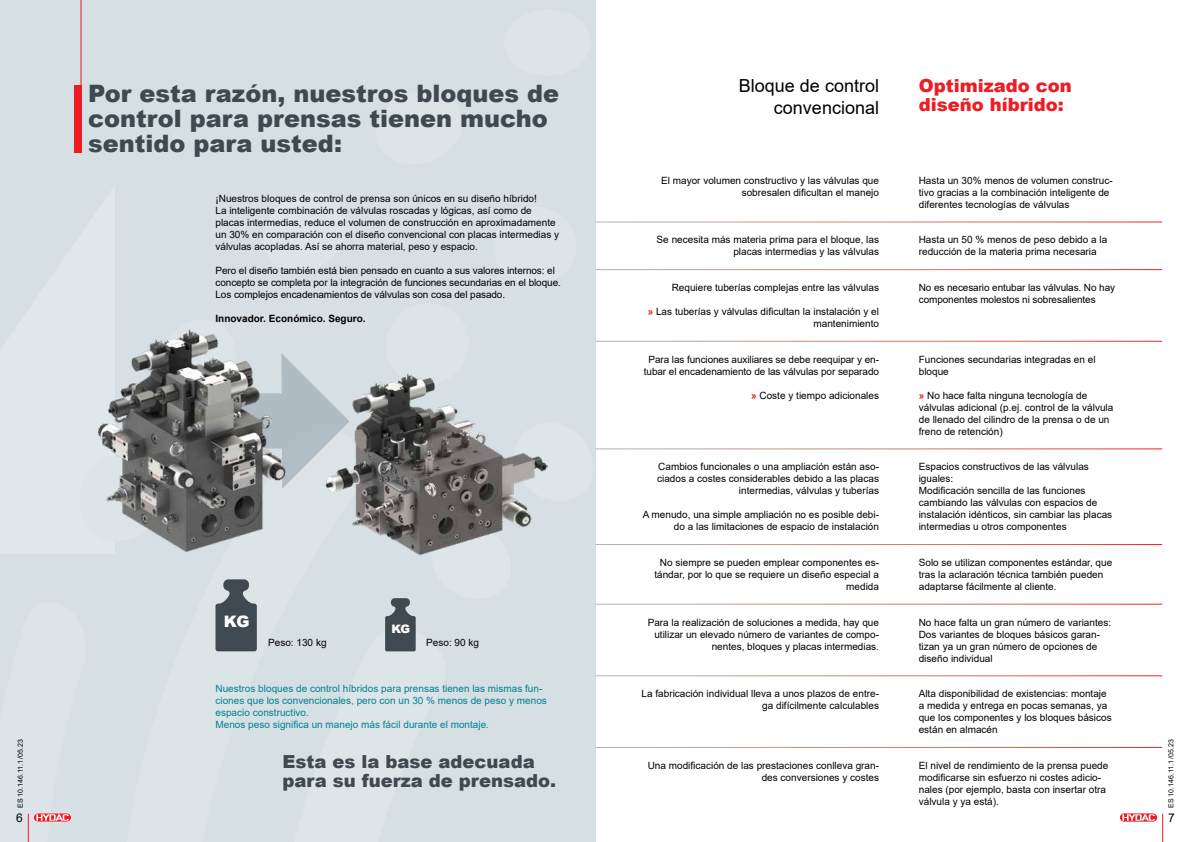
<style>
.page{position:relative;width:1191px;height:842px;background:#fff}
.page>*{position:absolute;margin:0;border:0;box-sizing:border-box;transform-origin:0 0}
.t1{font:900 24px/25px "Arial";color:#3e4951}
.t2{font:900 18px/19px "Arial";color:#3e4951}
.t3{font:18px/21.6px "Arial";color:#000;text-align:right}
.t4{font:900 18px/19px "Arial";color:#ed1d24}
.t5{font:900 15.8px "Arial";color:#fff}
.t6{font:12px "Arial";color:#000}
.t7{font:900 11.7px "Arial";color:#fff}
.t8{font:10px/12px "Arial";color:#000}
.t9{font:10px/12px "Arial";color:#008294}
.t10{font:700 10px "Arial";color:#000}
.t11{font:7px "Arial";color:#000}
.s1{font-weight:700;color:#ed1d24}
</style>
<div class="page">
<div style="left:0;top:0;width:595px;height:842px;background:#d6dfe3"></div>
<hr style="left:81px;top:0;width:1px;height:135px;background:#ed1d24">
<div style="left:74px;top:85px;width:7px;height:68px;background:#ed1d24"></div>
<svg style="left:215px;top:579px;width:42px;height:72px"></svg>
<svg style="left:385px;top:598px;width:31px;height:53px"></svg>
<svg style="left:189px;top:329px;width:134px;height:144px"></svg>
<img style="left:323px;top:373px;width:224px;height:183px">
<img style="left:98px;top:330px;width:200px;height:223px">
<svg style="left:28px;top:814px;width:1px;height:28px"></svg>
<svg style="left:1162px;top:814px;width:1px;height:28px"></svg>
<svg style="left:34px;top:813px;width:37px;height:9px"></svg>
<svg style="left:36px;top:814px;width:33px;height:7px"></svg>
<div style="left:1119px;top:813px;width:38px;height:9px;border:1px solid #fff;border-radius:4px"></div>
<svg style="left:1120px;top:813px;width:37px;height:9px"></svg>
<svg style="left:1122px;top:814px;width:32px;height:7px"></svg>
<h1 class="t1" style="left:88px;top:80px;width:472px">Por esta razón, nuestros bloques de control para prensas tienen mucho sentido para usted:</h1>
<p class="t8" style="left:215px;top:192px;width:345px">¡Nuestros bloques de control de prensa son únicos en su diseño híbrido!<br>La inteligente combinación de válvulas roscadas y lógicas, así como de placas intermedias, reduce el volumen de construcción en aproximadamente un 30% en comparación con el diseño convencional con placas intermedias y válvulas acopladas. Así se ahorra material, peso y espacio.</p>
<p class="t8" style="left:215px;top:264px;width:347px">Pero el diseño también está bien pensado en cuanto a sus valores internos: el concepto se completa por la integración de funciones secundarias en el bloque.<br>Los complejos encadenamientos de válvulas son cosa del pasado.</p>
<p class="t10" style="left:215px;top:311px;width:152px">Innovador. Económico. Seguro.</p>
<h2 class="t3" style="left:739px;top:75px;width:142px">Bloque de control convencional</h2>
<h2 class="t4" style="left:918px;top:75px;width:155px">Optimizado con diseño híbrido:</h2>
<p class="t8" style="left:661px;top:174px;width:219px;text-align:right">El mayor volumen constructivo y las válvulas que sobresalen dificultan el manejo</p>
<p class="t8" style="left:918px;top:174px;width:195px">Hasta un 30% menos de volumen construc&shy;tivo gracias a la combinación inteligente de diferentes tecnologías de válvulas</p>
<p class="t8" style="left:656px;top:234px;width:224px;text-align:right">Se necesita más materia prima para el bloque, las placas intermedias y las válvulas</p>
<p class="t8" style="left:918px;top:234px;width:190px">Hasta un 50 % menos de peso debido a la reducción de la materia prima necesaria</p>
<p class="t8" style="left:671px;top:281px;width:209px">Requiere tuberías complejas entre las válvulas</p>
<p class="t8" style="left:648px;top:305px;width:233px;text-align:right"><span class="s1">»</span> Las tuberías y válvulas dificultan la instalación y el mantenimiento</p>
<p class="t8" style="left:918px;top:281px;width:198px">No es necesario entubar las válvulas. No hay componentes molestos ni sobresalientes</p>
<p class="t8" style="left:644px;top:353px;width:237px;text-align:center">Para las funciones auxiliares se debe reequipar y en&shy;tubar el encadenamiento de las válvulas por separado</p>
<p class="t8" style="left:751px;top:389px;width:129px"><span class="s1">»</span> Coste y tiempo adicionales</p>
<p class="t8" style="left:657px;top:461px;width:223px;text-align:right">Cambios funcionales o una ampliación están aso&shy;ciados a costes considerables debido a las placas intermedias, válvulas y tuberías</p>
<p class="t8" style="left:642px;top:509px;width:238px;text-align:right">A menudo, una simple ampliación no es posible debi&shy;do a las limitaciones de espacio de instalación</p>
<p class="t8" style="left:918px;top:353px;width:178px">Funciones secundarias integradas en el bloque</p>
<p class="t8" style="left:918px;top:389px;width:196px"><span class="s1">»</span> No hace falta ninguna tecnología de válvulas adicional (p.ej. control de la válvula de llenado del cilindro de la prensa o de un freno de retención)</p>
<p class="t8" style="left:918px;top:461px;width:195px">Espacios constructivos de las válvulas iguales:<br>Modificación sencilla de las funciones cambiando las válvulas con espacios de instalación idénticos, sin cambiar las placas intermedias u otros componentes</p>
<p class="t8" style="left:654px;top:556px;width:226px;text-align:right">No siempre se pueden emplear componentes es&shy;tándar, por lo que se requiere un diseño especial a medida</p>
<p class="t8" style="left:918px;top:556px;width:195px">Solo se utilizan componentes estándar, que tras la aclaración técnica también pueden adaptarse fácilmente al cliente.</p>
<p class="t8" style="left:647px;top:616px;width:233px;text-align:right">Para la realización de soluciones a medida, hay que utilizar un elevado número de variantes de compo&shy;nentes, bloques y placas intermedias.</p>
<p class="t8" style="left:918px;top:616px;width:194px">No hace falta un gran número de variantes:<br>Dos variantes de bloques básicos garan&shy;tizan ya un gran número de opciones de diseño individual</p>
<p class="t8" style="left:641px;top:688px;width:239px;text-align:right">La fabricación individual lleva a unos plazos de entre&shy;ga difícilmente calculables</p>
<p class="t8" style="left:918px;top:688px;width:194px">Alta disponibilidad de existencias: montaje a medida y entrega en pocas semanas, ya que los componentes y los bloques básicos están en almacén</p>
<p class="t8" style="left:647px;top:759px;width:233px;text-align:right">Una modificación de las prestaciones conlleva gran&shy;des conversiones y costes</p>
<p class="t8" style="left:918px;top:759px;width:191px">El nivel de rendimiento de la prensa puede modificarse sin esfuerzo ni costes adicio&shy;nales (por ejemplo, basta con insertar otra válvula y ya está).</p>
<h3 class="t5" style="left:224px;top:609px;width:27px">KG</h3>
<p class="t7" style="left:391px;top:620px;width:21px">KG</p>
<p class="t8" style="left:268px;top:636px;width:60px">Peso: 130 kg</p>
<p class="t8" style="left:426px;top:636px;width:54px">Peso: 90 kg</p>
<p class="t9" style="left:215px;top:683px;width:333px">Nuestros bloques de control híbridos para prensas tienen las mismas fun&shy;ciones que los convencionales, pero con un 30 % menos de peso y menos espacio constructivo.<br>Menos peso significa un manejo más fácil durante el montaje.</p>
<p class="t11" style="left:15px;top:808px;width:70px;rotate:-90deg">ES 10.146.11.1/05.23</p>
<p class="t11" style="left:1166px;top:808px;width:70px;rotate:-90deg">ES 10.146.11.1/05.23</p>
<h2 class="t2" style="left:282px;top:752px;width:275px">Esta es la base adecuada para su fuerza de prensado.</h2>
<p class="t6" style="left:16px;top:810px;width:8px">6</p>
<p class="t6" style="left:1168px;top:810px;width:8px">7</p>
</div>
